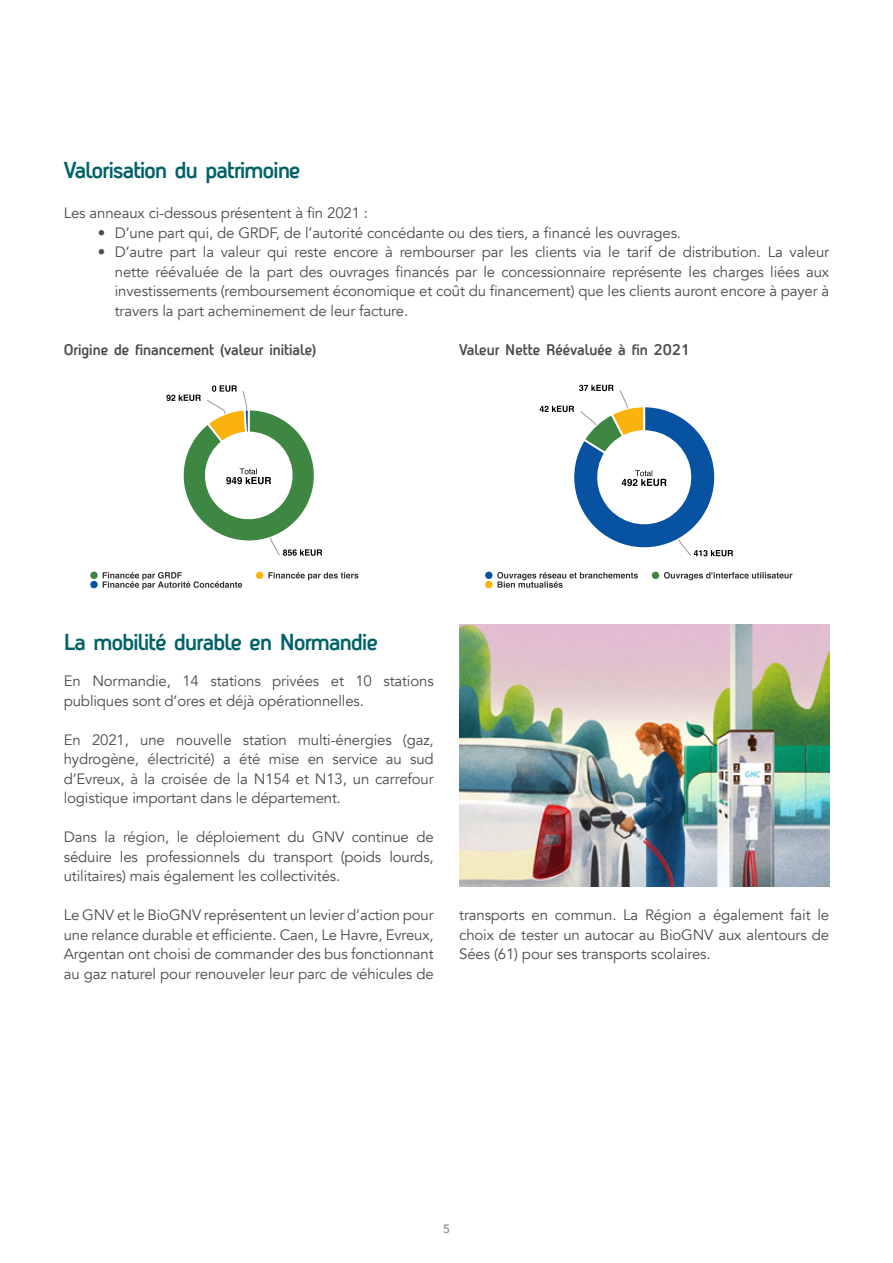
<style>
.page{position:relative;width:893px;height:1263px;background:#fff}
.page>*{position:absolute;margin:0;border:0;box-sizing:border-box;transform-origin:0 0}
.t1{font:700 22.5px "Antagometrica BTW01";letter-spacing:-.03em;color:#006269}
.t2{font:15px/19.5px "Avenir";letter-spacing:-.01em;color:#4b4b4a;text-align:justify}
.t3{font:700 15px "Antagometrica BTW01";color:#4b4b4a}
.t4{font:12px "Avenir";color:#9d9c9c}
</style>
<div class="page">
<div style="left:90px;top:572px;width:8px;height:7px;background:#3d8742;border-radius:50%"></div>
<svg style="left:268px;top:572px;width:90px;height:8px"></svg>
<div style="left:256px;top:572px;width:7px;height:7px;background:#fab30c;border-radius:50%"></div>
<svg style="left:103px;top:572px;width:139px;height:17px"></svg>
<div style="left:90px;top:581px;width:8px;height:7px;background:#0853a1;border-radius:50%"></div>
<svg style="left:166px;top:385px;width:156px;height:171px"></svg>
<div style="left:485px;top:572px;width:8px;height:7px;background:#0853a1;border-radius:50%"></div>
<svg style="left:664px;top:572px;width:128px;height:8px"></svg>
<div style="left:652px;top:572px;width:7px;height:7px;background:#3d8742;border-radius:50%"></div>
<svg style="left:497px;top:572px;width:141px;height:16px"></svg>
<div style="left:485px;top:581px;width:8px;height:7px;background:#fab30c;border-radius:50%"></div>
<svg style="left:540px;top:385px;width:193px;height:172px"></svg>
<img style="left:459px;top:625px;width:370px;height:261px">
<h1 class="t1" style="left:64px;top:157px;width:238px">Valorisation du patrimoine</h1>
<p class="t2" style="left:64px;top:204px;width:306px">Les anneaux ci-dessous présentent à fin 2021 :</p>
<p class="t2" style="left:98px;top:223px;width:585px">• D’une part qui, de GRDF, de l’autorité concédante ou des tiers, a financé les ouvrages.</p>
<p class="t2" style="left:115px;top:243px;width:716px;text-indent:-17px">• D’autre part la valeur qui reste encore à rembourser par les clients via le tarif de distribution. La valeur nette réévaluée de la part des ouvrages financés par le concessionnaire représente les charges liées aux investissements (remboursement économique et coût du financement) que les clients auront encore à payer à travers la part acheminement de leur facture.</p>
<p class="t3" style="left:64px;top:340px;width:254px">Origine de financement (valeur initiale)</p>
<p class="t3" style="left:459px;top:340px;width:232px">Valeur Nette Réévaluée à fin 2021</p>
<h1 class="t1" style="left:64px;top:628px;width:315px">La mobilité durable en Normandie</h1>
<p class="t2" style="left:64px;top:672px;width:371px">En Normandie, 14 stations privées et 10 stations publiques sont d’ores et déjà opérationnelles.</p>
<p class="t2" style="left:64px;top:730px;width:371px">En 2021, une nouvelle station multi-énergies (gaz, hydrogène, électricité) a été mise en service au sud d’Evreux, à la croisée de la N154 et N13, un carrefour logistique important dans le département.</p>
<p class="t2" style="left:64px;top:828px;width:371px">Dans la région, le déploiement du GNV continue de séduire les professionnels du transport (poids lourds, utilitaires) mais également les collectivités.</p>
<p class="t2" style="left:64px;top:906px;width:371px">Le GNV et le BioGNV représentent un levier d’action pour une relance durable et efficiente. Caen, Le Havre, Evreux, Argentan ont choisi de commander des bus fonctionnant au gaz naturel pour renouveler leur parc de véhicules de</p>
<p class="t2" style="left:459px;top:906px;width:371px">transports en commun. La Région a également fait le choix de tester un autocar au BioGNV aux alentours de Sées (61) pour ses transports scolaires.</p>
<p class="t4" style="left:443px;top:1219px;width:8px">5</p>
</div>
